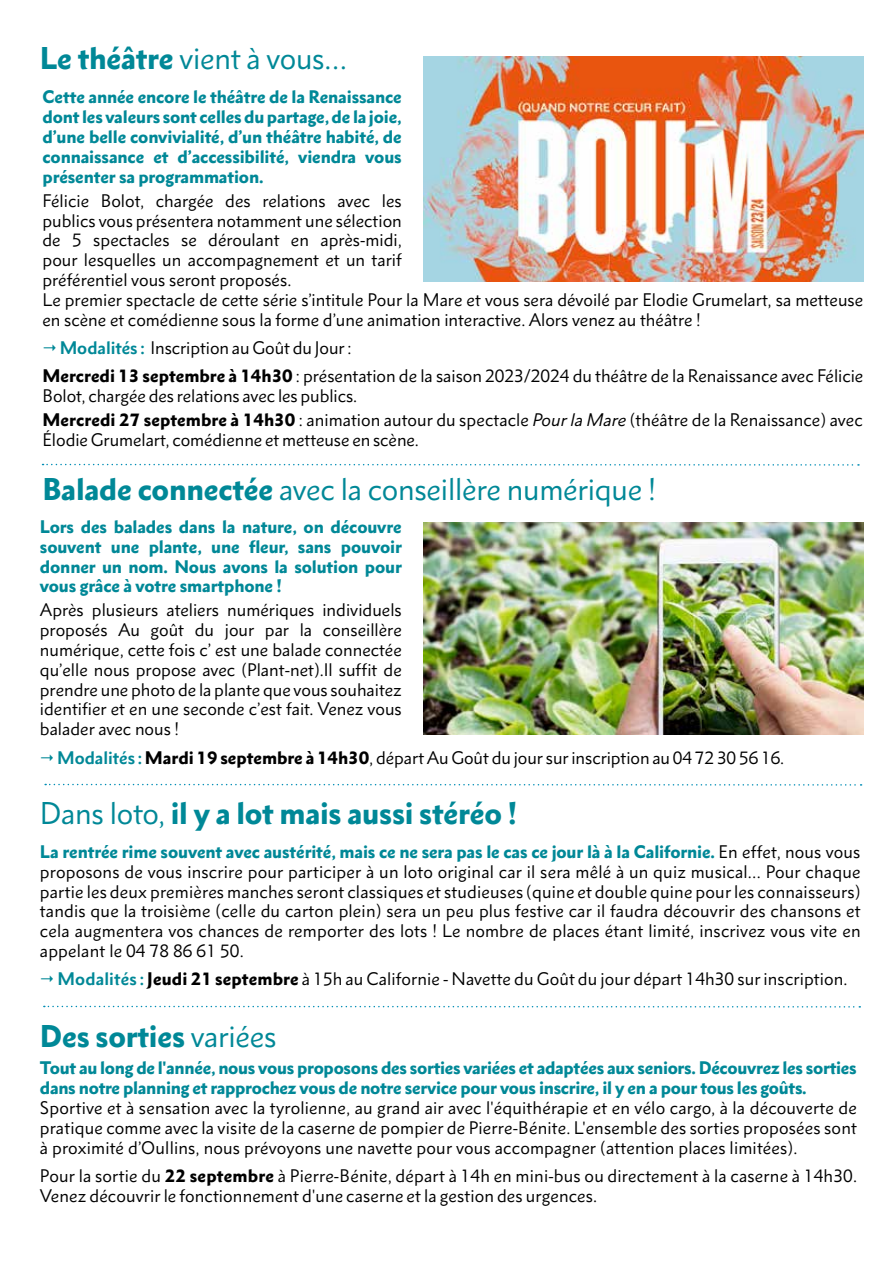
<style>
.page{position:relative;width:893px;height:1263px;background:#fff}
.page>*{position:absolute;margin:0;border:0;box-sizing:border-box;transform-origin:0 0}
.t1{font:28.5px "Metro Nova Pro";letter-spacing:-.01em;color:#008897}
.t2{font:900 28.5px "Metro Nova Pro";letter-spacing:-.01em;color:#008897}
.t3{font:16.5px/19.8px "Metro Nova Pro";color:#000}
.t4{font:900 16.5px/19.8px "Metro Nova Pro";letter-spacing:-.02em;color:#008897;text-align:justify}
.s1{font-weight:900}
.s2{font-weight:700;color:#008897}
.s3{font-style:italic}
.s4{font-weight:400}
.s5{font-weight:900;color:#008897}
</style>
<div class="page">
<svg style="left:45px;top:784px;width:817px;height:2px"></svg>
<svg style="left:44px;top:1006px;width:816px;height:1px"></svg>
<svg style="left:43px;top:464px;width:816px;height:2px"></svg>
<img style="left:423px;top:56px;width:440px;height:226px">
<img style="left:423px;top:522px;width:440px;height:213px">
<h1 class="t1" style="left:40px;top:41px;width:309px"><span class="s1">Le théâtre</span> vient à vous…</h1>
<p class="t4" style="left:43px;top:87px;width:361px">Cette année encore le théâtre de la Renaissance dont les valeurs sont celles du partage, de la joie, d’une belle convivialité, d’un théâtre habité, de connaissance et d’accessibilité, viendra vous présenter sa programmation.</p>
<p class="t3" style="left:43px;top:191px;width:822px">Félicie Bolot, chargée des relations avec les<br>publics vous présentera notamment une sélection<br>de 5 spectacles se déroulant en après-midi,<br>pour lesquelles un accompagnement et un tarif<br>préférentiel vous seront proposés.<br>Le premier spectacle de cette série s’intitule Pour la Mare et vous sera dévoilé par Elodie Grumelart, sa metteuse en scène et comédienne sous la forme d’une animation interactive. Alors venez au théâtre !</p>
<p class="t3" style="left:43px;top:333px;width:822px;line-height:28.3px;text-indent:17px"><span class="s2">Modalités :</span> Inscription au Goût du Jour :<br><span class="s1">Mercredi 13 septembre à 14h30</span> : présentation de la saison 2023/2024 du théâtre de la Renaissance avec Félicie</p>
<p class="t3" style="left:43px;top:384px;width:822px;line-height:24px">Bolot, chargée des relations avec les publics.<br><span class="s1">Mercredi 27 septembre à 14h30</span> : animation autour du spectacle <span class="s3">Pour la Mare</span> (théâtre de la Renaissance) avec</p>
<p class="t3" style="left:43px;top:430px;width:378px">Élodie Grumelart, comédienne et metteuse en scène.</p>
<h1 class="t1" style="left:43px;top:471px;width:615px"><span class="s1">Balade connectée</span> avec la conseillère numérique !</h1>
<p class="t4" style="left:40px;top:517px;width:363px">Lors des balades dans la nature, on découvre souvent une plante, une fleur, sans pouvoir donner un nom. Nous avons la solution pour vous grâce à votre smartphone !</p>
<p class="t3" style="left:40px;top:600px;width:363px;text-align:justify">Après plusieurs ateliers numériques individuels proposés Au goût du jour par la conseillère numérique, cette fois c’ est une balade connectée qu’elle nous propose avec (Plant-net).Il suffit de prendre une photo de la plante que vous souhaitez identifier et en une seconde c’est fait. Venez vous balader avec nous !</p>
<p class="t3" style="left:57px;top:747px;width:729px"><span class="s2">Modalités :</span> <span class="s1">Mardi 19 septembre à 14h30</span>, départ Au Goût du jour sur inscription au 04 72 30 56 16.</p>
<h1 class="t2" style="left:40px;top:794px;width:479px"><span class="s4">Dans loto,</span> il y a lot mais aussi stéréo !</h1>
<p class="t3" style="left:40px;top:842px;width:822px;text-align:justify"><span class="s5">La rentrée rime souvent avec austérité, mais ce ne sera pas le cas ce jour là à la Californie.</span> En effet, nous vous proposons de vous inscrire pour participer à un loto original car il sera mêlé à un quiz musical… Pour chaque partie les deux premières manches seront classiques et studieuses (quine et double quine pour les connaisseurs) tandis que la troisième (celle du carton plein) sera un peu plus festive car il faudra découvrir des chansons et cela augmentera vos chances de remporter des lots ! Le nombre de places étant limité, inscrivez vous vite en appelant le 04 78 86 61 50.</p>
<p class="t3" style="left:57px;top:969px;width:792px"><span class="s2">Modalités :</span> <span class="s1">Jeudi 21 septembre</span> à 15h au Californie - Navette du Goût du jour départ 14h30 sur inscription.</p>
<h1 class="t2" style="left:40px;top:1018px;width:238px">Des sorties <span class="s4">variées</span></h1>
<p class="t4" style="left:40px;top:1058px;width:818px">Tout au long de l'année, nous vous proposons des sorties variées et adaptées aux seniors. Découvrez les sorties dans notre planning et rapprochez vous de notre service pour vous inscrire, il y en a pour tous les goûts.</p>
<p class="t3" style="left:40px;top:1098px;width:818px;text-align:justify">Sportive et à sensation avec la tyrolienne, au grand air avec l'équithérapie et en vélo cargo, à la découverte de pratique comme avec la visite de la caserne de pompier de Pierre-Bénite. L'ensemble des sorties proposées sont à proximité d’Oullins, nous prévoyons une navette pour vous accompagner (attention places limitées).</p>
<p class="t3" style="left:40px;top:1165px;width:819px">Pour la sortie du <span class="s1">22 septembre</span> à Pierre-Bénite, départ à 14h en mini-bus ou directement à la caserne à 14h30.<br>Venez découvrir le fonctionnement d'une caserne et la gestion des urgences.</p>
</div>
